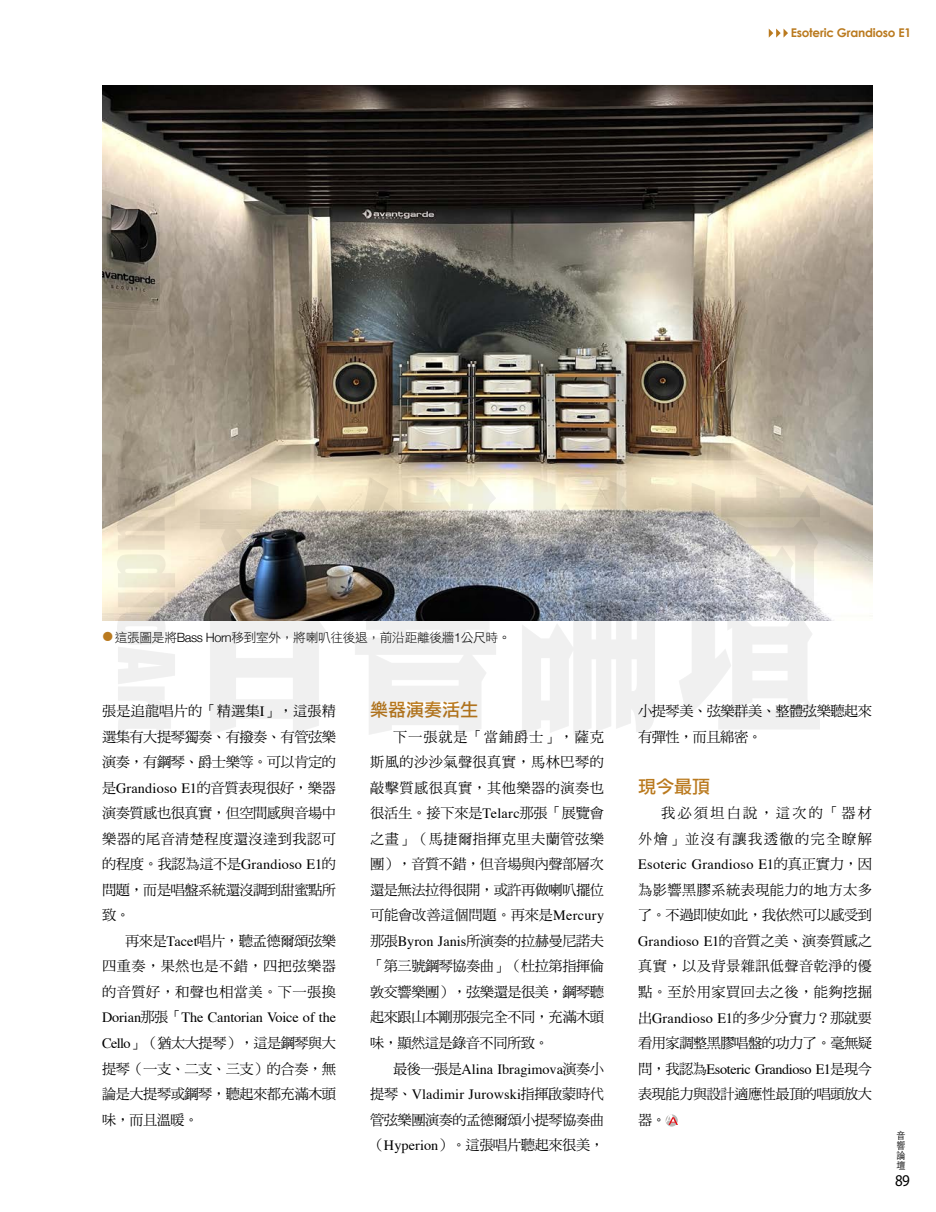
<style>
.page{position:relative;width:936px;height:1212px;background:#fff}
.page>*{position:absolute;margin:0;border:0;box-sizing:border-box;transform-origin:0 0}
.t1{font:18px "DF Li Hei Std W5";color:#ba7a1f}
.t2{font:16.5px "Myriad Pro";color:#000;scale:.91 1}
.t3{font:14.25px/25.5px "DF Ming Std W5";letter-spacing:-.035em;color:#000;text-align:justify}
.t4{font:14.25px/25.5px "Times";color:#000;text-align:right}
.t5{font:14.25px/25.5px "DF Ming Std W5";letter-spacing:.025em;color:#000}
.t6{font:14.25px/25.5px "DF Ming Std W5";letter-spacing:.1em;color:#000;text-align:right}
.t7{font:14.25px "Times";letter-spacing:-.025em;color:#000}
.t8{font:14.25px "Times";letter-spacing:.02em;color:#000}
.t9{font:12.75px "DF Li Hei Std W3";letter-spacing:-.03em;color:#000}
.t10{font:700 12px "Century Gothic";letter-spacing:-.02em;color:#ba7a1f}
.t11{font:300 9.9px/10.2px "ST Heiti TC";color:#000;text-align:justify;scale:.91 1}
.s1{font-family:"Helvetica Neue";font-weight:300}
.s2{font-family:"Times"}
.s3{font-family:"DF Ming Std W5"}
</style>
<div class="page">
<img style="left:102px;top:85px;width:770px;height:536px">
<div style="left:665px;top:1114px;width:12px;height:12px;background:#bbb9b7;border-radius:50%"></div>
<svg style="left:665px;top:1114px;width:13px;height:11px"></svg>
<svg style="left:768px;top:29px;width:20px;height:9px"></svg>
<img style="left:117px;top:478px;width:702px;height:256px">
<p class="t10" style="left:790px;top:26px;width:122px">Esoteric Grandioso E1</p>
<p class="t9" style="left:115px;top:630px;width:397px">這張圖是將<span class="s1">Bass Horn</span>移到室外，將喇叭往後退，前沿距離後牆<span class="s1">1</span>公尺時。</p>
<p class="t3" style="left:102px;top:698px;width:235px">張是追龍唱片的「精選集<span class="s2">I</span>」，這張精選集有大提琴獨奏、有撥奏、有管弦樂演奏，有鋼琴、爵士樂等。可以肯定的是<span class="s2">Grandioso E1</span>的音質表現很好，樂器演奏質感也很真實，但空間感與音場中樂器的尾音清楚程度還沒達到我認可的程度。我認為這不是<span class="s2">Grandioso E1</span>的問題，而是唱盤系統還沒調到甜蜜點所致。</p>
<p class="t3" style="left:102px;top:928px;width:235px;text-indent:23px">再來是<span class="s2">Tacet</span>唱片，聽孟德爾頌弦樂四重奏，果然也是不錯，四把弦樂器的音質好，和聲也相當美。下一張換</p>
<p class="t4" style="left:102px;top:1004px;width:235px">Dorian<span class="s3">那張「</span>The Cantorian Voice of the</p>
<p class="t3" style="left:102px;top:1030px;width:235px"><span class="s2">Cello</span>」（猶太大提琴），這是鋼琴與大提琴（一支、二支、三支）的合奏，無論是大提琴或鋼琴，聽起來都充滿木頭味，而且溫暖。</p>
<p class="t1" style="left:370px;top:700px;width:109px">樂器演奏活生</p>
<p class="t3" style="left:370px;top:724px;width:235px;text-indent:23px">下一張就是「當鋪爵士」，薩克斯風的沙沙氣聲很真實，馬林巴琴的敲擊質感很真實，其他樂器的演奏也很活生。接下來是<span class="s2">Telarc</span>那張「展覽會之畫」（馬捷爾指揮克里夫蘭管弦樂團），音質不錯，但音場與內聲部層次還是無法拉得很開，或許再做喇叭擺位可能會改善這個問題。再來是<span class="s2">Mercury</span>那張<span class="s2">Byron Janis</span>所演奏的拉赫曼尼諾夫「第三號鋼琴協奏曲」（杜拉第指揮倫敦交響樂團），弦樂還是很美，鋼琴聽起來跟山本剛那張完全不同，充滿木頭味，顯然這是錄音不同所致。</p>
<p class="t4" style="left:370px;top:1055px;width:235px"><span class="s3">最後一張是</span>Alina Ibragimova<span class="s3">演奏小<br>提琴、</span>Vladimir Jurowski<span class="s3">指揮啟蒙時代</span></p>
<p class="t3" style="left:370px;top:1106px;width:235px">管弦樂團演奏的孟德爾頌小提琴協奏曲（<span class="s2">Hyperion</span>）。這張唱片聽起來很美，</p>
<p class="t3" style="left:638px;top:698px;width:235px">小提琴美、弦樂群美、整體弦樂聽起來有彈性，而且綿密。</p>
<p class="t1" style="left:638px;top:777px;width:73px">現今最頂</p>
<p class="t6" style="left:638px;top:800px;width:235px">我必須坦白說，這次的「器材<br>外燴」並沒有讓我透徹的完全瞭解</p>
<p class="t8" style="left:638px;top:851px;width:235px">Esoteric Grandioso E1<span class="s3">的真正實力，因</span></p>
<p class="t5" style="left:638px;top:877px;width:235px">為影響黑膠系統表現能力的地方太多了。不過即使如此，我依然可以感受到</p>
<p class="t4" style="left:638px;top:927px;width:235px">Grandioso E1<span class="s3">的音質之美、演奏質感之</span></p>
<p class="t3" style="left:638px;top:953px;width:235px">真實，以及背景雜訊低聲音乾淨的優點。至於用家買回去之後，能夠挖掘出<span class="s2">Grandioso E1</span>的多少分實力？那就要看用家調整黑膠唱盤的功力了。毫無疑</p>
<p class="t7" style="left:638px;top:1055px;width:235px"><span class="s3">問，我認為</span>Esoteric Grandioso E1<span class="s3">是現今</span></p>
<p class="t3" style="left:638px;top:1081px;width:235px">表現能力與設計適應性最頂的唱頭放大器。</p>
<p class="t11" style="left:896px;top:1129px;width:11px">音響論壇</p>
<p class="t2" style="left:895px;top:1170px;width:18px">89</p>
</div>
